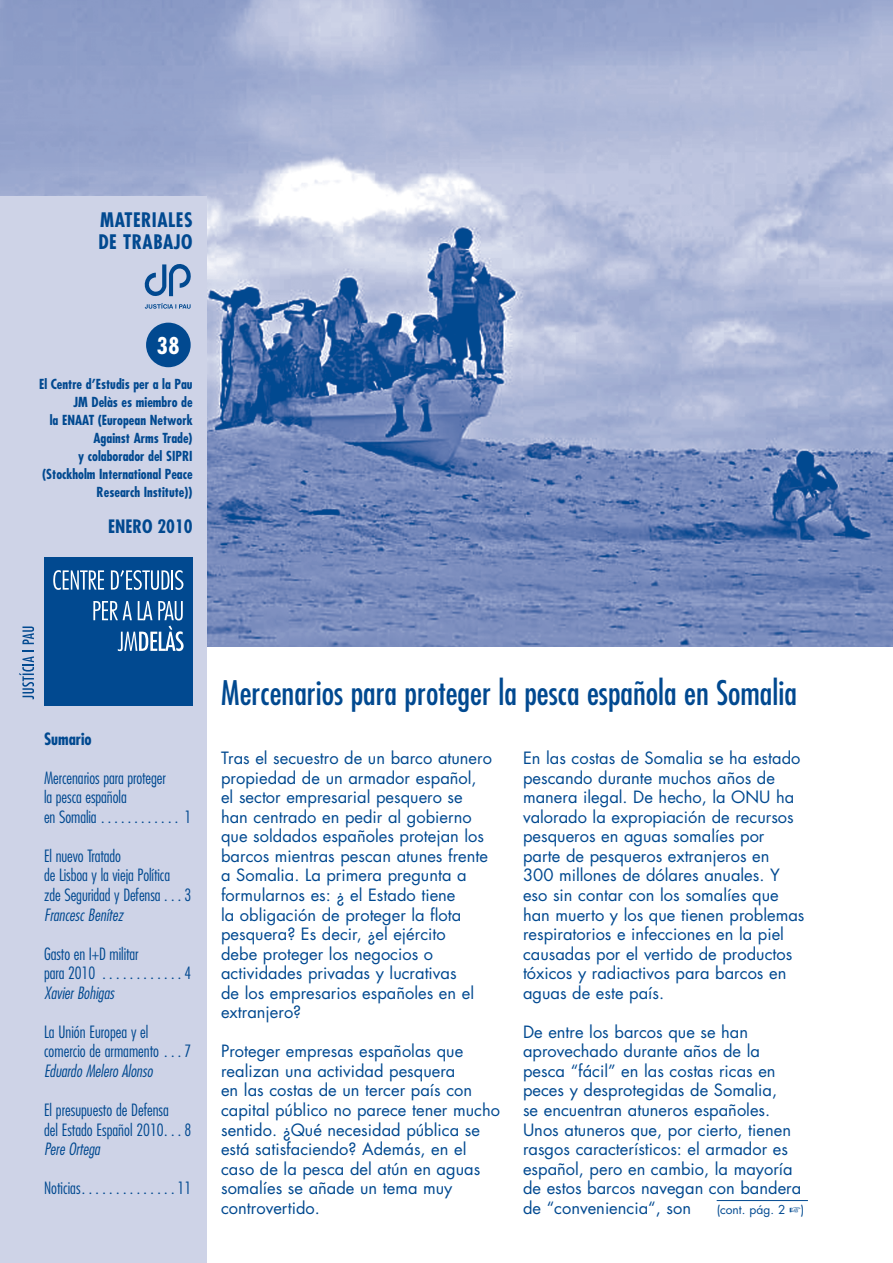
<style>
.page{position:relative;width:893px;height:1263px;background:#fff}
.page>*{position:absolute;margin:0;border:0;box-sizing:border-box;transform-origin:0 0}
.t1{font:condensed 33px "Futura";color:#014990}
.t2{font:700 condensed 22.5px "Futura";color:#fff}
.t3{font:700 condensed 19.5px/22.5px "Futura";letter-spacing:.025em;color:#014990}
.t4{font:700 condensed 18px "Futura";color:#014990}
.t5{font:16.5px/19.5px "Futura";color:#014990}
.t6{font:300 condensed 16.5px/19.5px "Futura";letter-spacing:-.005em;color:#014990}
.t7{font:italic 300 condensed 16.5px "Futura";color:#014990}
.t8{font:700 condensed 16.5px "Futura";color:#014990}
.t9{font:700 condensed 13.5px/18px "Futura";color:#014990;text-align:right}
.t10{font:12px "Futura";color:#014990}
</style>
<div class="page">
<img style="left:0;top:0;width:893px;height:647px">
<hr style="left:717px;top:1200px;width:91px;height:1px;background:#014990">
<div style="left:0;top:196px;width:207px;height:1067px;background:#ced3e7"></div>
<div style="left:146px;top:323px;width:45px;height:44px;background:#014990;border-radius:50%"></div>
<svg style="left:19px;top:650px;width:15px;height:49px"></svg>
<svg style="left:22px;top:626px;width:12px;height:18px"></svg>
<div style="left:44px;top:557px;width:149px;height:148px;background:#014990"></div>
<svg style="left:93px;top:601px;width:91px;height:50px"></svg>
<svg style="left:53px;top:570px;width:51px;height:20px"></svg>
<svg style="left:111px;top:570px;width:58px;height:20px"></svg>
<hr style="left:171px;top:570px;width:2px;height:20px;background:#fff">
<svg style="left:175px;top:570px;width:8px;height:20px"></svg>
<svg style="left:144px;top:264px;width:47px;height:32px"></svg>
<svg style="left:145px;top:303px;width:46px;height:6px"></svg>
<p class="t3" style="left:98px;top:208px;width:96px">MATERIALES<br>DE TRABAJO</p>
<h2 class="t2" style="left:157px;top:332px;width:24px">38</h2>
<p class="t9" style="left:39px;top:375px;width:155px">El Centre d’Estudis per a la Pau<br>JM Delàs es miembro de<br>la ENAAT (European Network<br>Against Arms Trade)<br>y colaborador del SIPRI (Stockholm International Peace<br>Research Institute))</p>
<p class="t4" style="left:108px;top:515px;width:86px">ENERO 2010</p>
<p class="t8" style="left:44px;top:728px;width:49px">Sumario</p>
<p class="t6" style="left:44px;top:768px;width:149px">Mercenarios para proteger<br>la pesca española<br>en Somalia ............ 1</p>
<p class="t6" style="left:44px;top:846px;width:149px">El nuevo Tratado<br>de Lisboa y la vieja Política<br>zde Seguridad y Defensa . . 3</p>
<p class="t7" style="left:44px;top:905px;width:81px">Francesc Benítez</p>
<p class="t6" style="left:44px;top:944px;width:149px">Gasto en I+D militar<br>para 2010 ........... 4</p>
<p class="t7" style="left:44px;top:983px;width:72px">Xavier Bohigas</p>
<p class="t6" style="left:44px;top:1022px;width:149px">La Unión Europea y el comercio de armamento . . 7</p>
<p class="t7" style="left:44px;top:1061px;width:110px">Eduardo Melero Alonso</p>
<p class="t6" style="left:44px;top:1100px;width:149px">El presupuesto de Defensa<br>del Estado Español 2010 . . 8</p>
<p class="t7" style="left:44px;top:1139px;width:57px">Pere Ortega</p>
<p class="t6" style="left:44px;top:1178px;width:149px">Noticias ............. 11</p>
<h1 class="t1" style="left:221px;top:673px;width:577px">Mercenarios para proteger la pesca española en Somalia</h1>
<p class="t5" style="left:221px;top:748px;width:272px">Tras el secuestro de un barco atunero propiedad de un armador español, el sector empresarial pesquero se han centrado en pedir al gobierno que soldados españoles protejan los barcos mientras pescan atunes frente a Somalia. La primera pregunta a formularnos es: ¿ el Estado tiene<br>la obligación de proteger la flota pesquera? Es decir, ¿el ejército<br>debe proteger los negocios o actividades privadas y lucrativas<br>de los empresarios españoles en el extranjero?</p>
<p class="t5" style="left:221px;top:1042px;width:280px">Proteger empresas españolas que realizan una actividad pesquera<br>en las costas de un tercer país con capital público no parece tener mucho sentido. ¿Qué necesidad pública se está satisfaciendo? Además, en el caso de la pesca del atún en aguas somalíes se añade un tema muy controvertido.</p>
<p class="t5" style="left:523px;top:748px;width:283px">En las costas de Somalia se ha estado pescando durante muchos años de manera ilegal. De hecho, la ONU ha valorado la expropiación de recursos pesqueros en aguas somalíes por parte de pesqueros extranjeros en<br>300 millones de dólares anuales. Y eso sin contar con los somalíes que han muerto y los que tienen problemas respiratorios e infecciones en la piel causadas por el vertido de productos tóxicos y radiactivos para barcos en aguas de este país.</p>
<p class="t5" style="left:523px;top:1022px;width:280px">De entre los barcos que se han aprovechado durante años de la pesca “fácil” en las costas ricas en peces y desprotegidas de Somalia,<br>se encuentran atuneros españoles.<br>Unos atuneros que, por cierto, tienen rasgos característicos: el armador es español, pero en cambio, la mayoría de estos barcos navegan con bandera de “conveniencia“, son</p>
<p class="t10" style="left:717px;top:1202px;width:70px">(cont. pág. 2</p>
<p class="t10" style="left:801px;top:1202px;width:5px">)</p>
</div>
